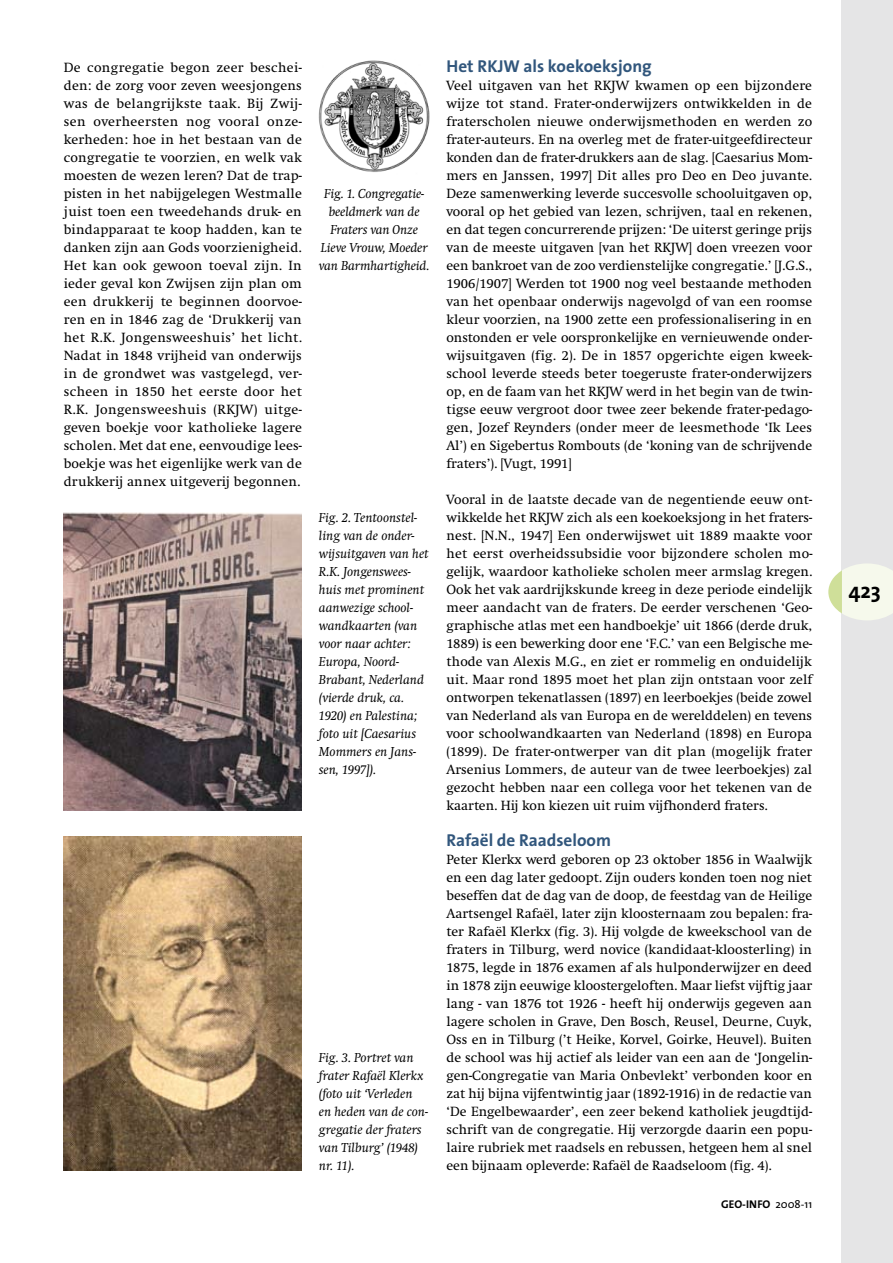
<style>
.page{position:relative;width:893px;height:1263px;background:#fff}
.page>*{position:absolute;margin:0;border:0;box-sizing:border-box;transform-origin:0 0}
.t1{font:700 21.75px "The Sans";color:#000}
.t2{font:700 17.25px "The Sans";color:#31567c}
.t3{font:13.8px/18px "Swift";color:#000;text-align:justify}
.t4{font:italic 13.5px/18px "Swift";color:#000}
.t5{font:700 11.25px "The Sans";color:#000}
.s1{font-weight:400}
</style>
<div class="page">
<div style="left:842px;top:0;width:51px;height:1263px;background:#e5e5e6"></div>
<svg style="left:828px;top:563px;width:65px;height:57px"></svg>
<img style="left:319px;top:60px;width:110px;height:112px">
<img style="left:64px;top:513px;width:238px;height:297px">
<img style="left:64px;top:837px;width:238px;height:333px">
<p class="t3" style="left:64px;top:59px;width:240px">De congregatie begon zeer beschei&shy;den: de zorg voor zeven weesjongens was de belangrijkste taak. Bij Zwij&shy;sen overheersten nog vooral onze&shy;kerheden: hoe in het bestaan van de congregatie te voorzien, en welk vak moesten de wezen leren? Dat de trap&shy;pisten in het nabijgelegen Westmalle juist toen een tweedehands druk- en bindapparaat te koop hadden, kan te danken zijn aan Gods voorzienigheid.<br>Het kan ook gewoon toeval zijn. In ieder geval kon Zwijsen zijn plan om een drukkerij te beginnen doorvoe&shy;ren en in 1846 zag de ‘Drukkerij van het R.K. Jongensweeshuis’ het licht.<br>Nadat in 1848 vrijheid van onderwijs in de grondwet was vastgelegd, ver&shy;scheen in 1850 het eerste door het R.K. Jongensweeshuis (RKJW) uitge&shy;geven boekje voor katholieke lagere scholen. Met dat ene, eenvoudige lees&shy;boekje was het eigenlijke werk van de drukkerij annex uitgeverij begonnen.</p>
<p class="t2" style="left:446px;top:52px;width:207px">Het RKJW als koekoeksjong</p>
<p class="t3" style="left:446px;top:77px;width:367px">Veel uitgaven van het RKJW kwamen op een bijzondere wijze tot stand. Frater-onderwijzers ontwikkelden in de fraterscholen nieuwe onderwijsmethoden en werden zo frater-auteurs. En na overleg met de frater-uitgeefdirecteur konden dan de frater-drukkers aan de slag. [Caesarius Mom&shy;mers en Janssen, 1997] Dit alles pro Deo en Deo juvante.<br>Deze samenwerking leverde succesvolle schooluitgaven op, vooral op het gebied van lezen, schrijven, taal en rekenen, en dat tegen concurrerende prijzen: ‘De uiterst geringe prijs van de meeste uitgaven [van het RKJW] doen vreezen voor een bankroet van de zoo verdienstelijke congregatie.’ [J.G.S., 1906/1907] Werden tot 1900 nog veel bestaande methoden van het openbaar onderwijs nagevolgd of van een roomse kleur voorzien, na 1900 zette een professionalisering in en onstonden er vele oorspronkelijke en vernieuwende onder&shy;wijsuitgaven (fig. 2). De in 1857 opgerichte eigen kweek&shy;school leverde steeds beter toegeruste frater-onderwijzers op, en de faam van het RKJW werd in het begin van de twin&shy;tigse eeuw vergroot door twee zeer bekende frater-pedago&shy;gen, Jozef Reynders (onder meer de leesmethode ‘Ik Lees Al’) en Sigebertus Rombouts (de ‘koning van de schrijvende fraters’). [Vugt, 1991]</p>
<p class="t3" style="left:446px;top:491px;width:367px">Vooral in de laatste decade van de negentiende eeuw ont&shy;wikkelde het RKJW zich als een koekoeksjong in het fraters&shy;nest. [N.N., 1947] Een onderwijswet uit 1889 maakte voor het eerst overheidssubsidie voor bijzondere scholen mo&shy;gelijk, waardoor katholieke scholen meer armslag kregen.<br>Ook het vak aardrijkskunde kreeg in deze periode eindelijk meer aandacht van de fraters. De eerder verschenen ‘Geo&shy;graphische atlas met een handboekje’ uit 1866 (derde druk, 1889) is een bewerking door ene ‘F.C.’ van een Belgische me&shy;thode van Alexis M.G., en ziet er rommelig en onduidelijk uit. Maar rond 1895 moet het plan zijn ontstaan voor zelf ontworpen tekenatlassen (1897) en leerboekjes (beide zowel van Nederland als van Europa en de werelddelen) en tevens voor schoolwandkaarten van Nederland (1898) en Europa (1899). De frater-ontwerper van dit plan (mogelijk frater Arsenius Lommers, de auteur van de twee leerboekjes) zal gezocht hebben naar een collega voor het tekenen van de kaarten. Hij kon kiezen uit ruim vijfhonderd fraters.</p>
<p class="t2" style="left:446px;top:826px;width:166px">Rafaël de Raadseloom</p>
<p class="t3" style="left:446px;top:851px;width:367px">Peter Klerkx werd geboren op 23 oktober 1856 in Waalwijk en een dag later gedoopt. Zijn ouders konden toen nog niet beseffen dat de dag van de doop, de feestdag van de Heilige Aartsengel Rafaël, later zijn kloosternaam zou bepalen: fra&shy;ter Rafaël Klerkx (fig. 3). Hij volgde de kweekschool van de fraters in Tilburg, werd novice (kandidaat-kloosterling) in 1875, legde in 1876 examen af als hulponderwijzer en deed in 1878 zijn eeuwige kloostergeloften. Maar liefst vijftig jaar lang - van 1876 tot 1926 - heeft hij onderwijs gegeven aan lagere scholen in Grave, Den Bosch, Reusel, Deurne, Cuyk, Oss en in Tilburg (’t Heike, Korvel, Goirke, Heuvel). Buiten de school was hij actief als leider van een aan de ‘Jongelin&shy;gen-Congregatie van Maria Onbevlekt’ verbonden koor en zat hij bijna vijfentwintig jaar (1892-1916) in de redactie van ‘De Engelbewaarder’, een zeer bekend katholiek jeugdtijd&shy;schrift van de congregatie. Hij verzorgde daarin een popu&shy;laire rubriek met raadsels en rebussen, hetgeen hem al snel een bijnaam opleverde: Rafaël de Raadseloom (fig. 4).</p>
<p class="t4" style="left:319px;top:185px;width:112px;text-align:center">Fig. 1. Congregatie&shy;beeldmerk van de<br>Fraters van Onze<br>Lieve Vrouw, Moeder van Barmhartigheid.</p>
<p class="t4" style="left:319px;top:509px;width:111px">Fig. 2. Tentoonstel&shy;ling van de onder&shy;wijsuitgaven van het<br>R.K. Jongenswees&shy;huis met prominent aanwezige school&shy;wandkaarten (van voor naar achter:<br>Europa, Noord-<br>Brabant, Nederland (vierde druk, ca.<br>1920) en Palestina; foto uit [Caesarius<br>Mommers en Jans&shy;sen, 1997]).</p>
<p class="t4" style="left:319px;top:1049px;width:111px">Fig. 3. Portret van frater Rafaël Klerkx (foto uit ‘Verleden en heden van de con&shy;gregatie der fraters van Tilburg’ (1948) nr. 11).</p>
<p class="t5" style="left:721px;top:1195px;width:92px">GEO-INFO <span class="s1">2008-11</span></p>
<h1 class="t1" style="left:848px;top:573px;width:34px">423</h1>
</div>
